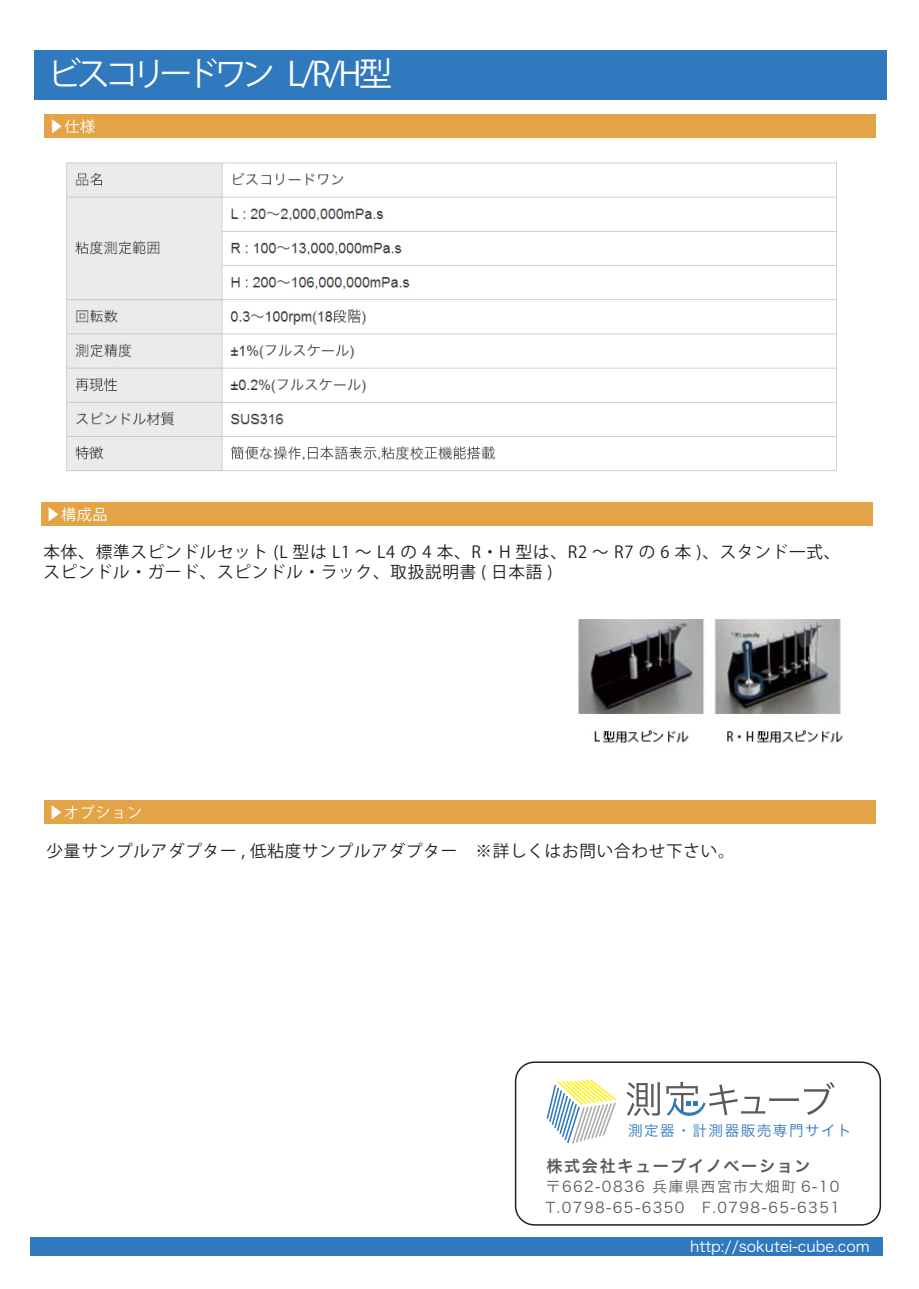
<style>
.page{position:relative;width:919px;height:1289px;background:#fff}
.page>*{position:absolute;margin:0;border:0;box-sizing:border-box;transform-origin:0 0}
.t1{font:33px "Hira Kaku Pro N W6 90 ms RKSJ H";letter-spacing:-.15em;color:#fff}
.t2{font:16.5px/19.5px "Hira Kaku Pro N W3 90 ms RKSJ H";letter-spacing:.05em;color:#231f20}
.t3{font:16.05px "Hira Kaku Pro W6";letter-spacing:.1em;color:#595a5c}
.t4{font:15px "Hira Kaku Pro W3";color:#fff}
.t5{font:15px "Hira Kaku Pro N W6 90 ms RKSJ H";letter-spacing:.05em;color:#fff}
.t6{font:14.55px/20.4px "Hira Kaku Pro W3";letter-spacing:.1em;color:#595a5c}
.t7{font:14.55px "Hira Kaku Pro W3";letter-spacing:.1em;color:#3079be}
</style>
<div class="page">
<div style="left:515px;top:1061px;width:366px;height:164px;border:2px solid #231f20;border-radius:19px"></div>
<div style="left:34px;top:50px;width:852px;height:49px;background:#3079be"></div>
<div style="left:30px;top:1237px;width:852px;height:19px;background:#3079be"></div>
<svg style="left:626px;top:1082px;width:34px;height:34px"></svg>
<svg style="left:666px;top:1081px;width:132px;height:34px"></svg>
<svg style="left:804px;top:1082px;width:30px;height:32px"></svg>
<svg style="left:546px;top:1079px;width:70px;height:64px"></svg>
<img style="left:556px;top:525px;width:305px;height:218px">
<div style="left:41px;top:502px;width:831px;height:23px;background:#e2a447"></div>
<div style="left:44px;top:800px;width:831px;height:24px;background:#e2a447"></div>
<div style="left:44px;top:114px;width:831px;height:23px;background:#e2a447"></div>
<img style="left:66px;top:162px;width:771px;height:309px">
<h1 class="t1" style="left:48px;top:56px;width:345px">ビスコリードワン L/R/H型</h1>
<p class="t5" style="left:49px;top:118px;width:48px">▶仕様</p>
<p class="t5" style="left:45px;top:505px;width:64px">▶構成品</p>
<p class="t2" style="left:44px;top:543px;width:798px">本体、標準スピンドルセット (L 型は L1 ～ L4 の 4 本、R・H 型は、R2 ～ R7 の 6 本 )、スタンド一式、スピンドル・ガード、スピンドル・ラック、取扱説明書 ( 日本語 )</p>
<p class="t5" style="left:48px;top:804px;width:95px">▶オプション</p>
<p class="t2" style="left:47px;top:841px;width:689px">少量サンプルアダプター , 低粘度サンプルアダプター　※詳しくはお問い合わせ下さい。</p>
<p class="t7" style="left:628px;top:1117px;width:225px">測定器・計測器販売専門サイト</p>
<p class="t3" style="left:546px;top:1150px;width:265px">株式会社キューブイノベーション</p>
<p class="t6" style="left:546px;top:1175px;width:295px">〒662-0836 兵庫県西宮市大畑町 6-10<br>T.0798-65-6350　F.0798-65-6351</p>
<p class="t4" style="left:690px;top:1233px;width:181px">http://sokutei-cube.com</p>
</div>
